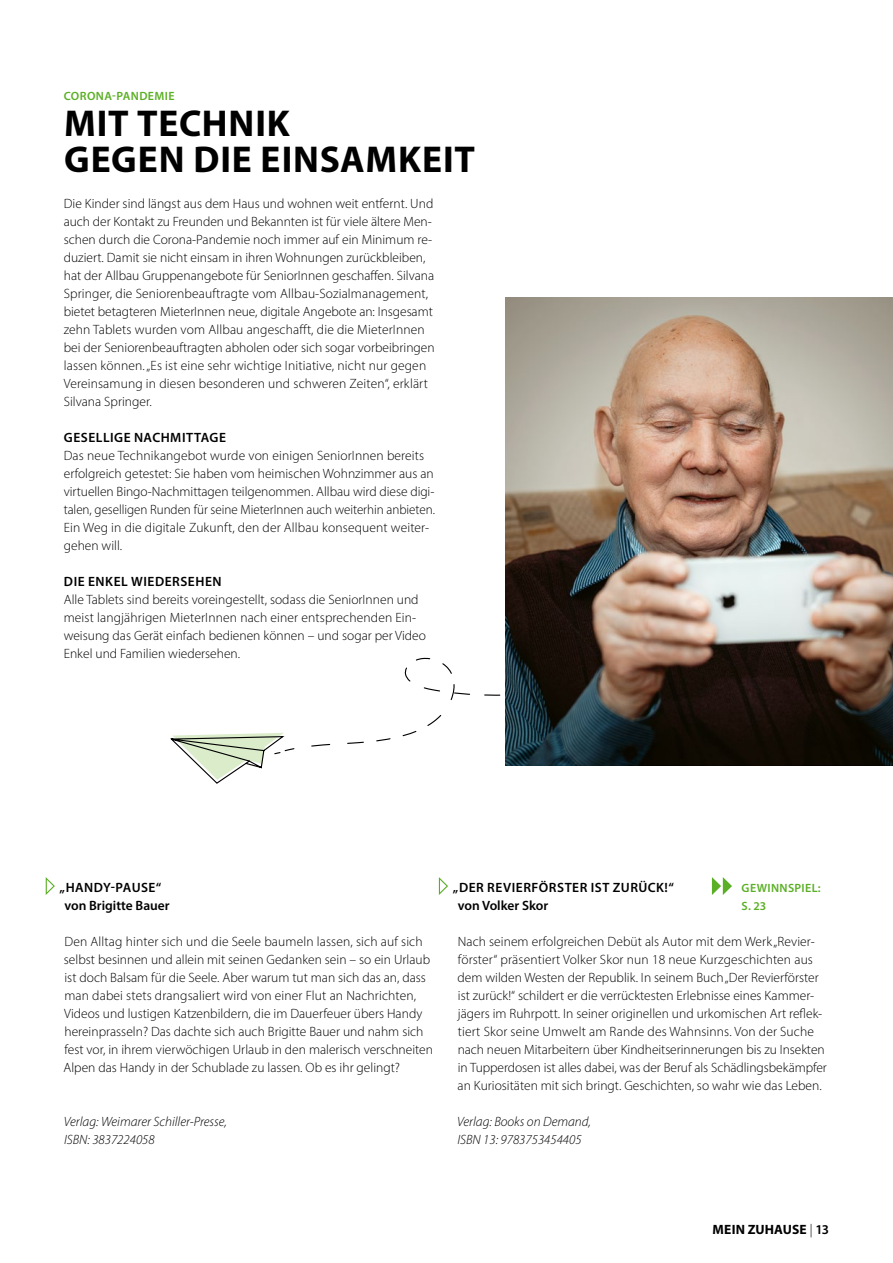
<style>
.page{position:relative;width:893px;height:1263px;background:#fff}
.page>*{position:absolute;margin:0;border:0;box-sizing:border-box;transform-origin:0 0}
.t1{font:700 37.5px/36px "Myriad Pro";letter-spacing:.02em;color:#000}
.t2{font:300 13.5px/18px "Myriad Pro";color:#000}
.t3{font:italic 300 13.5px/18px "Myriad Pro";color:#000}
.t4{font:600 13.5px/18px "Myriad Pro";letter-spacing:.035em;color:#000}
.t5{font:600 13.5px/18px "Myriad Pro";color:#000}
.t6{font:700 13.5px "Myriad Pro";letter-spacing:.01em;color:#000}
.t7{font:600 12px/18px "Myriad Pro";letter-spacing:.035em;color:#5aaf24}
.s1{font-weight:300}
.s2{font-weight:600}
</style>
<div class="page">
<svg style="left:170px;top:733px;width:103px;height:51px"></svg>
<svg style="left:273px;top:657px;width:228px;height:98px"></svg>
<img style="left:505px;top:298px;width:388px;height:468px">
<svg style="left:46px;top:877px;width:9px;height:18px"></svg>
<svg style="left:439px;top:877px;width:9px;height:18px"></svg>
<svg style="left:712px;top:877px;width:20px;height:18px"></svg>
<p class="t7" style="left:64px;top:86px;width:112px">CORONA-PANDEMIE</p>
<h1 class="t1" style="left:64px;top:104px;width:412px">MIT TECHNIK<br>GEGEN DIE EINSAMKEIT</h1>
<p class="t2" style="left:64px;top:194px;width:372px">Die Kinder sind längst aus dem Haus und wohnen weit entfernt. Und auch der Kontakt zu Freunden und Bekannten ist für viele ältere Men‑ schen durch die Corona-Pandemie noch immer auf ein Minimum re‑ duziert. Damit sie nicht einsam in ihren Wohnungen zurückbleiben, hat der Allbau Gruppenangebote für SeniorInnen geschaffen. Silvana Springer, die Seniorenbeauftragte vom Allbau-Sozialmanagement, bietet betagteren MieterInnen neue, digitale Angebote an: Insgesamt zehn Tablets wurden vom Allbau angeschafft, die die MieterInnen bei der Seniorenbeauftragten abholen oder sich sogar vorbeibringen lassen können. „Es ist eine sehr wichtige Initiative, nicht nur gegen Vereinsamung in diesen besonderen und schweren Zeiten“, erklärt Silvana Springer.</p>
<p class="t4" style="left:64px;top:428px;width:164px">GESELLIGE NACHMITTAGE</p>
<p class="t2" style="left:64px;top:446px;width:373px">Das neue Technikangebot wurde von einigen SeniorInnen bereits erfolgreich getestet: Sie haben vom heimischen Wohnzimmer aus an virtuellen Bingo-Nachmittagen teilgenommen. Allbau wird diese digi‑ talen, geselligen Runden für seine MieterInnen auch weiterhin anbieten.<br>Ein Weg in die digitale Zukunft, den der Allbau konsequent weiter‑ gehen will.</p>
<p class="t4" style="left:64px;top:572px;width:159px">DIE ENKEL WIEDERSEHEN</p>
<p class="t2" style="left:64px;top:590px;width:364px">Alle Tablets sind bereits voreingestellt, sodass die SeniorInnen und meist langjährigen MieterInnen nach einer entsprechenden Ein‑ weisung das Gerät einfach bedienen können – und sogar per Video Enkel und Familien wiedersehen.</p>
<p class="t5" style="left:64px;top:878px;width:107px;text-indent:-5px">„HANDY-PAUSE“ von Brigitte Bauer</p>
<p class="t2" style="left:63px;top:932px;width:371px">Den Alltag hinter sich und die Seele baumeln lassen, sich auf sich selbst besinnen und allein mit seinen Gedanken sein – so ein Urlaub ist doch Balsam für die Seele. Aber warum tut man sich das an, dass man dabei stets drangsaliert wird von einer Flut an Nachrichten, Videos und lustigen Katzenbildern, die im Dauerfeuer übers Handy hereinprasseln? Das dachte sich auch Brigitte Bauer und nahm sich fest vor, in ihrem vierwöchigen Urlaub in den malerisch verschneiten Alpen das Handy in der Schublade zu lassen. Ob es ihr gelingt?</p>
<p class="t3" style="left:64px;top:1112px;width:164px">Verlag: Weimarer Schiller-Presse,<br>ISBN: 3837224058</p>
<p class="t4" style="left:458px;top:878px;width:218px;text-indent:-5px">„DER REVIERFÖRSTER IST ZURÜCK!“ von Volker Skor</p>
<p class="t2" style="left:458px;top:932px;width:371px">Nach seinem erfolgreichen Debüt als Autor mit dem Werk „Revier&shy;förster“ präsentiert Volker Skor nun 18 neue Kurzgeschichten aus dem wilden Westen der Republik. In seinem Buch „Der Revierförster ist zurück!“ schildert er die verrücktesten Erlebnisse eines Kammer‑ jägers im Ruhrpott. In seiner originellen und urkomischen Art reflek‑ tiert Skor seine Umwelt am Rande des Wahnsinns. Von der Suche nach neuen Mitarbeitern über Kindheitserinnerungen bis zu Insekten in Tupperdosen ist alles dabei, was der Beruf als Schädlingsbekämpfer an Kuriositäten mit sich bringt. Geschichten, so wahr wie das Leben.</p>
<p class="t3" style="left:457px;top:1112px;width:135px">Verlag: Books on Demand,<br>ISBN 13: 9783753454405</p>
<p class="t7" style="left:742px;top:878px;width:81px">GEWINNSPIEL:<br>S. 23</p>
<p class="t6" style="left:713px;top:1220px;width:118px">MEIN ZUHAUSE <span class="s1">|</span> <span class="s2">13</span></p>
</div>
